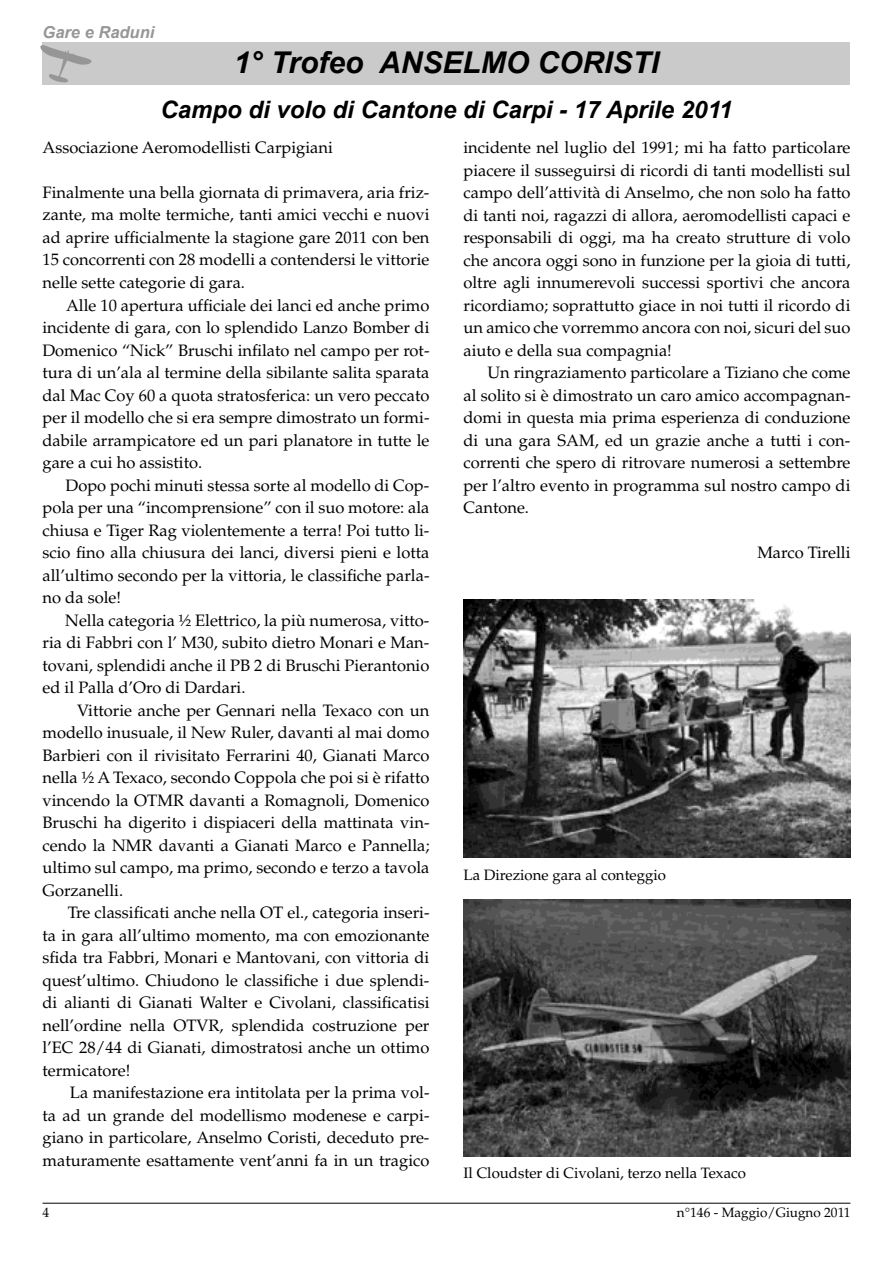
<style>
.page{position:relative;width:893px;height:1263px;background:#fff}
.page>*{position:absolute;margin:0;border:0;box-sizing:border-box;transform-origin:0 0}
.t1{font:italic 700 30px "Arial";color:#000}
.t2{font:italic 700 24px "Arial";color:#000}
.t3{font:16.5px/22.5px "Palatino";color:#000;text-align:justify}
.t4{font:italic 700 16.5px "Arial";color:#969696}
.t5{font:15px "Palatino";color:#000}
.t6{font:13.5px "Palatino";color:#000}
</style>
<div class="page">
<div style="left:43px;top:43px;width:807px;height:42px;background:#cacaca"></div>
<hr style="left:43px;top:1203px;width:807px;height:1px;background:#000">
<svg style="left:40px;top:43px;width:52px;height:41px"></svg>
<img style="left:463px;top:600px;width:387px;height:257px">
<img style="left:463px;top:899px;width:387px;height:258px">
<p class="t4" style="left:43px;top:21px;width:113px">Gare e Raduni</p>
<h1 class="t1" style="left:234px;top:43px;width:427px">1° Trofeo ANSELMO CORISTI</h1>
<h2 class="t2" style="left:160px;top:94px;width:574px">Campo di volo di Cantone di Carpi - 17 Aprile 2011</h2>
<p class="t3" style="left:43px;top:136px;width:292px">Associazione Aeromodellisti Carpigiani</p>
<p class="t3" style="left:43px;top:181px;width:388px">Finalmente una bella giornata di primavera, aria friz&shy;zante, ma molte termiche, tanti amici vecchi e nuovi ad aprire ufficialmente la stagione gare 2011 con ben 15 concorrenti con 28 modelli a contendersi le vittorie nelle sette categorie di gara.</p>
<p class="t3" style="left:43px;top:294px;width:388px;text-indent:24px">Alle 10 apertura ufficiale dei lanci ed anche primo incidente di gara, con lo splendido Lanzo Bomber di Domenico “Nick” Bruschi infilato nel campo per rot&shy;tura di un’ala al termine della sibilante salita sparata dal Mac Coy 60 a quota stratosferica: un vero peccato per il modello che si era sempre dimostrato un formi&shy;dabile arrampicatore ed un pari planatore in tutte le gare a cui ho assistito.</p>
<p class="t3" style="left:43px;top:474px;width:388px;text-indent:23px">Dopo pochi minuti stessa sorte al modello di Cop&shy;pola per una “incomprensione” con il suo motore: ala chiusa e Tiger Rag violentemente a terra! Poi tutto li&shy;scio fino alla chiusura dei lanci, diversi pieni e lotta all’ultimo secondo per la vittoria, le classifiche parla&shy;no da sole!</p>
<p class="t3" style="left:43px;top:609px;width:388px;text-indent:23px">Nella categoria ½ Elettrico, la più numerosa, vitto&shy;ria di Fabbri con l’ M30, subito dietro Monari e Man&shy;tovani, splendidi anche il PB 2 di Bruschi Pierantonio ed il Palla d’Oro di Dardari.</p>
<p class="t3" style="left:43px;top:699px;width:388px;text-indent:35px">Vittorie anche per Gennari nella Texaco con un modello inusuale, il New Ruler, davanti al mai domo Barbieri con il rivisitato Ferrarini 40, Gianati Marco nella ½ A Texaco, secondo Coppola che poi si è rifatto vincendo la OTMR davanti a Romagnoli, Domenico Bruschi ha digerito i dispiaceri della mattinata vin&shy;cendo la NMR davanti a Gianati Marco e Pannella; ultimo sul campo, ma primo, secondo e terzo a tavola Gorzanelli.</p>
<p class="t3" style="left:43px;top:902px;width:388px;text-indent:25px">Tre classificati anche nella OT el., categoria inseri&shy;ta in gara all’ultimo momento, ma con emozionante sfida tra Fabbri, Monari e Mantovani, con vittoria di quest’ultimo. Chiudono le classifiche i due splendi&shy;di alianti di Gianati Walter e Civolani, classificatisi nell’ordine nella OTVR, splendida costruzione per l’EC 28/44 di Gianati, dimostratosi anche un ottimo termicatore!</p>
<p class="t3" style="left:43px;top:1082px;width:388px;text-indent:27px">La manifestazione era intitolata per la prima vol&shy;ta ad un grande del modellismo modenese e carpi&shy;giano in particolare, Anselmo Coristi, deceduto pre&shy;maturamente esattamente vent’anni fa in un tragico</p>
<p class="t3" style="left:463px;top:137px;width:388px">incidente nel luglio del 1991; mi ha fatto particolare piacere il susseguirsi di ricordi di tanti modellisti sul campo dell’attività di Anselmo, che non solo ha fatto di tanti noi, ragazzi di allora, aeromodellisti capaci e responsabili di oggi, ma ha creato strutture di volo che ancora oggi sono in funzione per la gioia di tutti, oltre agli innumerevoli successi sportivi che ancora ricordiamo; soprattutto giace in noi tutti il ricordo di un amico che vorremmo ancora con noi, sicuri del suo aiuto e della sua compagnia!</p>
<p class="t3" style="left:463px;top:362px;width:388px;text-indent:24px">Un ringraziamento particolare a Tiziano che come al solito si è dimostrato un caro amico accompagnan&shy;domi in questa mia prima esperienza di conduzione di una gara SAM, ed un grazie anche a tutti i con&shy;correnti che spero di ritrovare numerosi a settembre per l’altro evento in programma sul nostro campo di Cantone.</p>
<p class="t3" style="left:757px;top:542px;width:95px">Marco Tirelli</p>
<p class="t5" style="left:463px;top:866px;width:204px">La Direzione gara al conteggio</p>
<p class="t5" style="left:463px;top:1164px;width:284px">Il Cloudster di Civolani, terzo nella Texaco</p>
<p class="t6" style="left:43px;top:1205px;width:8px">4</p>
<p class="t6" style="left:677px;top:1205px;width:175px">n°146 - Maggio/Giugno 2011</p>
</div>
